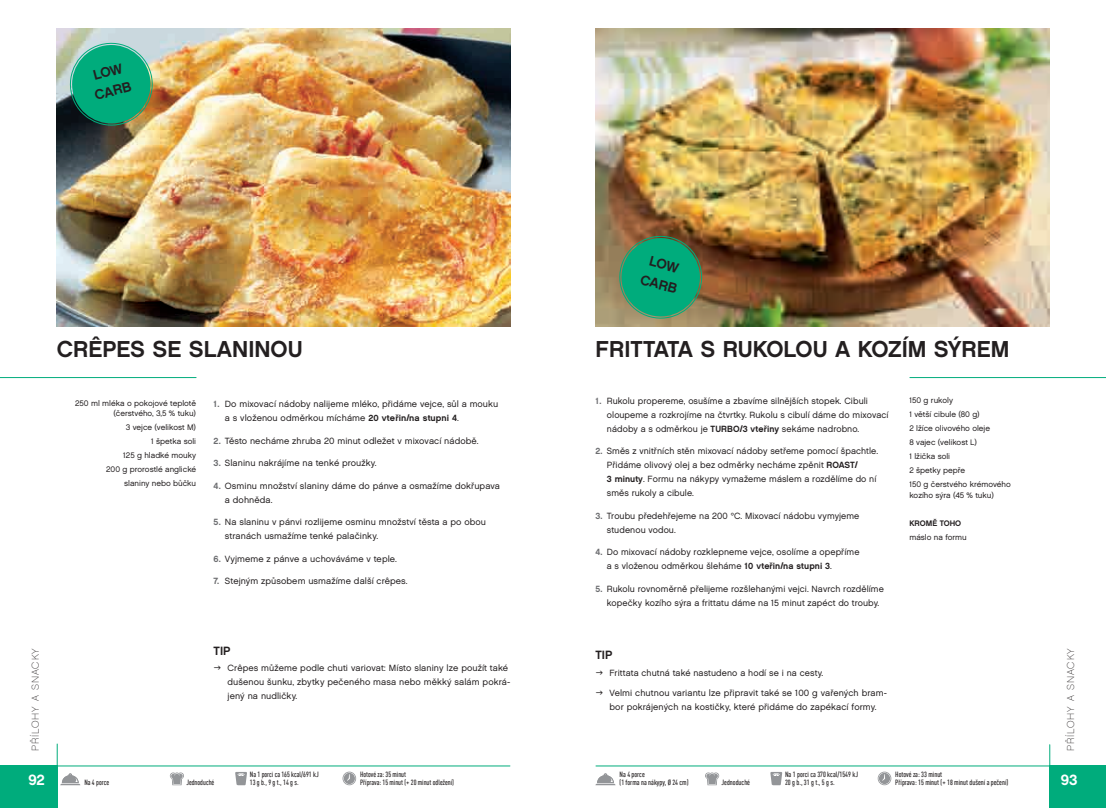
<style>
.page{position:relative;width:1106px;height:808px;background:#fff}
.page>*{position:absolute;margin:0;border:0;box-sizing:border-box;transform-origin:0 0}
.t1{font:23px "Chalet New York Nineteen Sixty";color:#231f20}
.t2{font:15px "Chalet New York Nineteen Sixty";color:#fff}
.t3{font:14px/20px "Chalet New York Nineteen Sixty";color:#231f20}
.t4{font:12px "Chalet New York Nineteen Sixty";color:#231f20}
.t5{font:10px "Chalet Paris Nineteen Eighty";letter-spacing:.1em;color:#231f20}
.t6{font:9px/14px "Chalet London Nineteen Sixty";letter-spacing:.01em;color:#231f20}
.t7{font:8px/14px "Chalet London Nineteen Sixty";color:#231f20;text-align:right}
.t8{font:8px "Chalet New York Nineteen Sixty";color:#231f20}
.t9{font:500 7.5px/8px "MPDIN Pro Cond";color:#231f20}
.s1{font-family:"Chalet New York Nineteen Sixty";color:#6c6d70}
.s2{font-family:"Chalet New York Nineteen Sixty"}
</style>
<div class="page">
<div style="left:1049px;top:766px;width:57px;height:42px;background:#00ac7c"></div>
<div style="left:0;top:766px;width:58px;height:42px;background:#00ac7c"></div>
<hr style="left:0;top:765px;width:510px;height:1px;background:#00ac7c">
<hr style="left:57px;top:744px;width:1px;height:64px;background:#00ac7c">
<img style="left:57px;top:28px;width:453px;height:298px">
<hr style="left:596px;top:765px;width:510px;height:1px;background:#00ac7c">
<hr style="left:1049px;top:745px;width:1px;height:63px;background:#00ac7c">
<svg style="left:770px;top:772px;width:12px;height:13px"></svg>
<svg style="left:877px;top:772px;width:14px;height:13px"></svg>
<svg style="left:705px;top:772px;width:14px;height:13px"></svg>
<svg style="left:595px;top:773px;width:20px;height:12px"></svg>
<hr style="left:909px;top:377px;width:197px;height:1px;background:#00ac7c">
<img style="left:595px;top:28px;width:454px;height:298px">
<hr style="left:0;top:377px;width:196px;height:1px;background:#00ac7c">
<svg style="left:235px;top:772px;width:12px;height:13px"></svg>
<svg style="left:342px;top:772px;width:14px;height:13px"></svg>
<svg style="left:170px;top:772px;width:14px;height:13px"></svg>
<svg style="left:60px;top:773px;width:20px;height:12px"></svg>
<svg style="left:614px;top:231px;width:93px;height:92px;background:#3b9368"></svg>
<svg style="left:66px;top:39px;width:91px;height:91px;background:#3ca37e"></svg>
<h3 class="t3" style="left:87px;top:66px;width:39px;rotate:-15deg">LOW<br>CARB</h3>
<h1 class="t1" style="left:57px;top:335px;width:247px">CRÊPES SE SLANINOU</h1>
<p class="t7" style="left:75px;top:398px;width:122px;line-height:10.5px">250 ml mléka o pokojové teplotě (čerstvého, 3,5 % tuku)</p>
<p class="t7" style="left:106px;top:420px;width:92px">3 vejce (velikost M)<br>1 špetka soli<br>125 g hladké mouky<br>200 g prorostlé anglické slaniny nebo bůčku</p>
<p class="t6" style="left:225px;top:397px;width:275px;text-indent:-11px"><span class="s1">1.</span> Do mixovací nádoby nalijeme mléko, přidáme vejce, sůl a mouku a s vloženou odměrkou mícháme <span class="s2">20 vteřin/na stupni 4</span>.</p>
<p class="t6" style="left:214px;top:433px;width:266px"><span class="s1">2.</span> Těsto necháme zhruba 20 minut odležet v mixovací nádobě.</p>
<p class="t6" style="left:214px;top:456px;width:165px"><span class="s1">3.</span> Slaninu nakrájíme na tenké proužky.</p>
<p class="t6" style="left:225px;top:478px;width:276px;text-indent:-11px"><span class="s1">4.</span> Osminu množství slaniny dáme do pánve a osmažíme dokřupava a dohněda.</p>
<p class="t6" style="left:225px;top:515px;width:262px;text-indent:-11px"><span class="s1">5.</span> Na slaninu v pánvi rozlijeme osminu množství těsta a po obou stranách usmažíme tenké palačinky.</p>
<p class="t6" style="left:214px;top:551px;width:185px"><span class="s1">6.</span> Vyjmeme z pánve a uchováváme v teple.</p>
<p class="t6" style="left:214px;top:574px;width:195px"><span class="s1">7.</span> Stejným způsobem usmažíme další crêpes.</p>
<p class="t5" style="left:30px;top:751px;width:104px;rotate:-90deg">PŘÍLOHY A SNACKY</p>
<h3 class="t4" style="left:214px;top:643px;width:18px">TIP</h3>
<p class="t6" style="left:228px;top:661px;width:284px">Crêpes můžeme podle chuti variovat: Místo slaniny lze použít také dušenou šunku, zbytky pečeného masa nebo měkký salám pokrá&shy;jený na nudličky.</p>
<h3 class="t3" style="left:648px;top:250px;width:39px;rotate:15deg">LOW<br>CARB</h3>
<h1 class="t1" style="left:595px;top:335px;width:415px">FRITTATA S RUKOLOU A KOZÍM SÝREM</h1>
<p class="t6" style="left:607px;top:393px;width:283px;text-indent:-11px"><span class="s1">1.</span> Rukolu propereme, osušíme a zbavíme silnějších stopek. Cibuli oloupeme a rozkrojíme na čtvrtky. Rukolu s cibulí dáme do mixovací nádoby a s odměrkou je <span class="s2">TURBO/3 vteřiny</span> sekáme nadrobno.</p>
<p class="t6" style="left:607px;top:444px;width:273px;text-indent:-11px"><span class="s1">2.</span> Směs z vnitřních stěn mixovací nádoby setřeme pomocí špachtle.<br>Přidáme olivový olej a bez odměrky necháme zpěnit <span class="s2">ROAST/<br>3 minuty</span>. Formu na nákypy vymažeme máslem a rozdělíme do ní směs rukoly a cibule.</p>
<p class="t6" style="left:607px;top:508px;width:254px;text-indent:-11px"><span class="s1">3.</span> Troubu předehřejeme na 200 °C. Mixovací nádobu vymyjeme studenou vodou.</p>
<p class="t6" style="left:607px;top:545px;width:254px;text-indent:-11px"><span class="s1">4.</span> Do mixovací nádoby rozklepneme vejce, osolíme a opepříme a s vloženou odměrkou šleháme <span class="s2">10 vteřin/na stupni 3</span>.</p>
<p class="t6" style="left:607px;top:581px;width:278px;text-indent:-11px"><span class="s1">5.</span> Rukolu rovnoměrně přelijeme rozšlehanými vejci. Navrch rozdělíme kopečky kozího sýra a frittatu dáme na 15 minut zapéct do trouby.</p>
<p class="t7" style="left:909px;top:393px;width:103px;text-align:left">150 g rukoly<br>1 větší cibule (80 g)<br>2 lžíce olivového oleje<br>8 vajec (velikost L)<br>1 lžička soli<br>2 špetky pepře<br>150 g čerstvého krémového</p>
<p class="t7" style="left:909px;top:488px;width:86px">kozího sýra (45 % tuku)</p>
<p class="t8" style="left:909px;top:518px;width:53px">KROMĚ TOHO</p>
<p class="t7" style="left:909px;top:530px;width:59px">máslo na formu</p>
<h3 class="t4" style="left:595px;top:647px;width:18px">TIP</h3>
<p class="t6" style="left:609px;top:663px;width:279px;line-height:19.7px">Frittata chutná také nastudeno a hodí se i na cesty.<br>Velmi chutnou variantu lze připravit také se 100 g vařených bram-</p>
<p class="t6" style="left:609px;top:699px;width:268px">bor pokrájených na kostičky, které přidáme do zapékací formy.</p>
<p class="t5" style="left:1064px;top:751px;width:104px;rotate:-90deg">PŘÍLOHY A SNACKY</p>
<p class="t9" style="left:84px;top:778px;width:26px">Na 4 porce</p>
<p class="t9" style="left:250px;top:770px;width:70px">Na 1 porci ca 165 kcal/691 kJ<br>13 g b., 9 g t., 14 g s.</p>
<p class="t9" style="left:360px;top:770px;width:48px">Hotové za: 35 minut</p>
<p class="t9" style="left:785px;top:770px;width:74px">Na 1 porci ca 370 kcal/1549 kJ</p>
<p class="t9" style="left:619px;top:770px;width:70px">Na 4 porce<br>(1 forma na nákypy, Ø 24 cm)</p>
<p class="t9" style="left:895px;top:770px;width:115px">Hotové za: 33 minut<br>Příprava: 15 minut (+ 18 minut dušení a pečení)</p>
<h2 class="t2" style="left:28px;top:770px;width:18px">92</h2>
<h2 class="t2" style="left:1060px;top:770px;width:18px">93</h2>
<p class="t9" style="left:186px;top:778px;width:29px">Jednoduché</p>
<p class="t9" style="left:360px;top:778px;width:95px">Příprava: 15 minut (+ 20 minut odležení)</p>
<p class="t9" style="left:721px;top:778px;width:30px">Jednoduché</p>
<p class="t9" style="left:785px;top:778px;width:51px">20 g b., 31 g t., 5 g s.</p>
</div>
